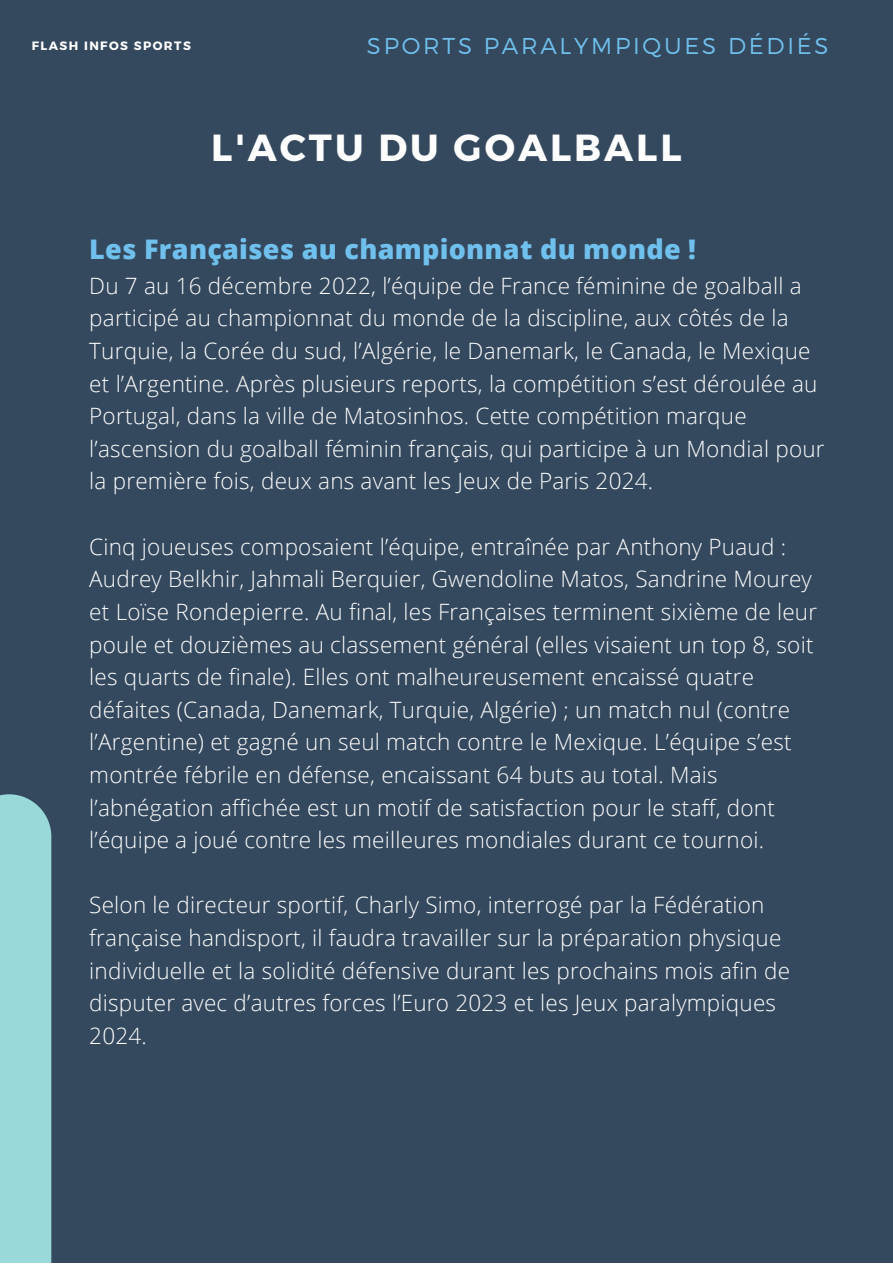
<style>
.page{position:relative;width:893px;height:1264px;background:#fff}
.page>*{position:absolute;margin:0;border:0;box-sizing:border-box;transform-origin:0 0}
.t1{font:700 37.65px "Montserrat";letter-spacing:.08em;color:#fdfdfd}
.t2{font:800 27px "Open Sans";letter-spacing:.01em;color:#70c0ed}
.t3{font:300 22.95px "Montserrat";letter-spacing:.12em;color:#70c0ed}
.t4{font:300 22.5px/32.5px "Open Sans";letter-spacing:.01em;color:#fdfdfd}
.t5{font:700 12.15px "Montserrat";letter-spacing:.12em;color:#fff}
</style>
<div class="page">
<div style="left:0;top:0;width:892px;height:1262px;background:#34495e"></div>
<div style="left:0;top:794px;width:51px;height:468px;background:#99d9d9"></div>
<p class="t5" style="left:32px;top:37px;width:160px">FLASH INFOS SPORTS</p>
<p class="t3" style="left:367px;top:31px;width:463px">SPORTS PARALYMPIQUES DÉDIÉS</p>
<h1 class="t1" style="left:211px;top:123px;width:471px">L'ACTU DU GOALBALL</h1>
<p class="t2" style="left:89px;top:230px;width:608px">Les Françaises au championnat du monde !</p>
<p class="t4" style="left:89px;top:269px;width:736px">Du 7 au 16 décembre 2022, l’équipe de France féminine de goalball a participé au championnat du monde de la discipline, aux côtés de la Turquie, la Corée du sud, l’Algérie, le Danemark, le Canada, le Mexique et l’Argentine. Après plusieurs reports, la compétition s’est déroulée au Portugal, dans la ville de Matosinhos. Cette compétition marque l’ascension du goalball féminin français, qui participe à un Mondial pour la première fois, deux ans avant les Jeux de Paris 2024.</p>
<p class="t4" style="left:89px;top:529px;width:729px">Cinq joueuses composaient l’équipe, entraînée par Anthony Puaud :<br>Audrey Belkhir, Jahmali Berquier, Gwendoline Matos, Sandrine Mourey et Loïse Rondepierre. Au final, les Françaises terminent sixième de leur poule et douzièmes au classement général (elles visaient un top 8, soit les quarts de finale). Elles ont malheureusement encaissé quatre défaites (Canada, Danemark, Turquie, Algérie) ; un match nul (contre l’Argentine) et gagné un seul match contre le Mexique. L’équipe s’est montrée fébrile en défense, encaissant 64 buts au total. Mais l’abnégation affichée est un motif de satisfaction pour le staff, dont l’équipe a joué contre les meilleures mondiales durant ce tournoi.</p>
<p class="t4" style="left:89px;top:888px;width:702px">Selon le directeur sportif, Charly Simo, interrogé par la Fédération française handisport, il faudra travailler sur la préparation physique individuelle et la solidité défensive durant les prochains mois afin de disputer avec d’autres forces l’Euro 2023 et les Jeux paralympiques 2024.</p>
</div>
